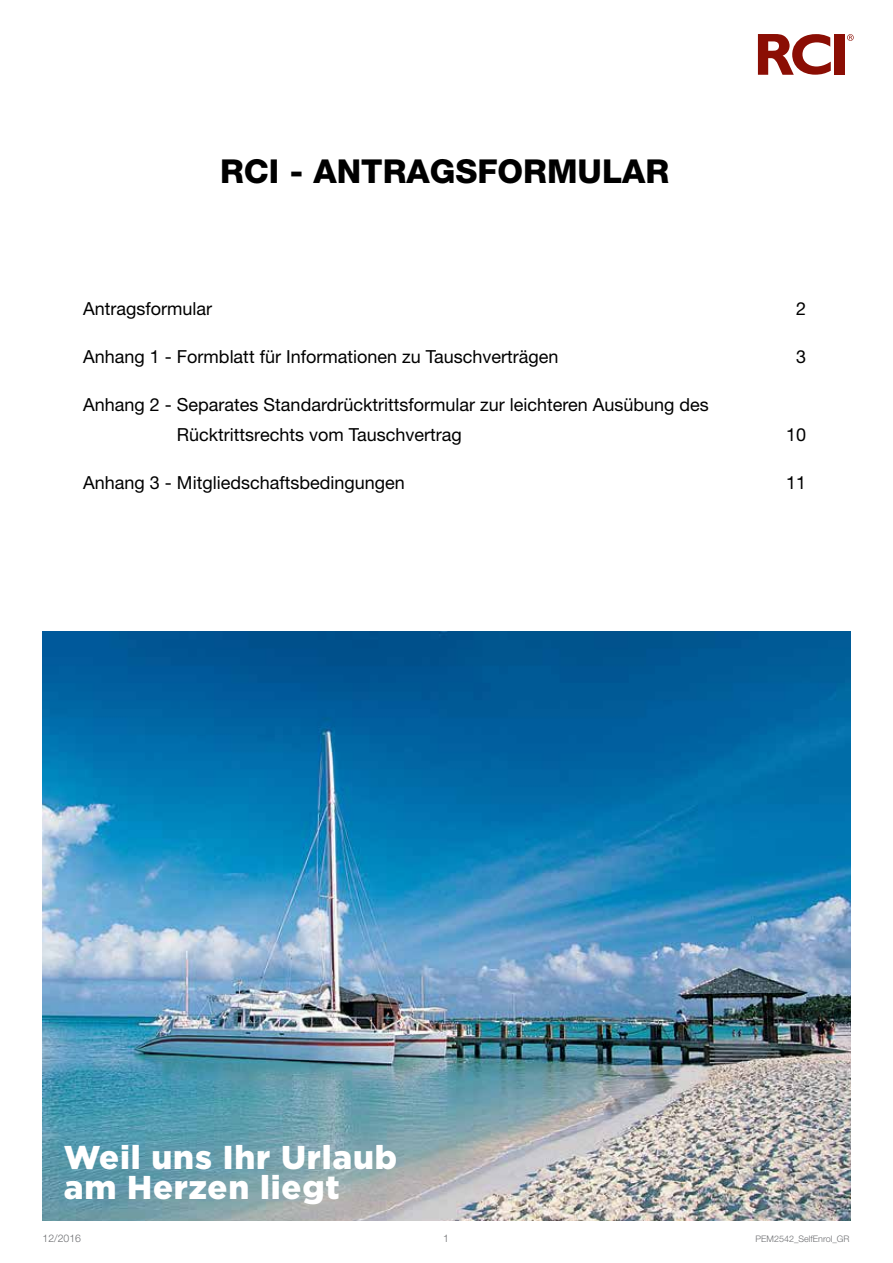
<style>
.page{position:relative;width:893px;height:1263px;background:#fff}
.page>*{position:absolute;margin:0;border:0;box-sizing:border-box;transform-origin:0 0}
.t1{font:900 33px/30px "Gotham";letter-spacing:.025em;color:#fff}
.t2{font:800 33px "Helvetica Neue LT Pro";color:#000}
.t3{font:18px/30px "Helvetica Neue LT Pro";color:#000}
.t4{font:300 10.5px "Helvetica Neue LT Pro";color:#6d6e71}
.t5{font:300 9px "Helvetica Neue LT Pro";color:#6d6e71}
</style>
<div class="page">
<svg style="left:847px;top:34px;width:7px;height:7px"></svg>
<svg style="left:758px;top:34px;width:73px;height:41px"></svg>
<div style="left:835px;top:34px;width:10px;height:41px;background:#8b0e04"></div>
<img style="left:43px;top:631px;width:807px;height:589px">
<h1 class="t2" style="left:220px;top:152px;width:451px">RCI - ANTRAGSFORMULAR</h1>
<p class="t3" style="left:83px;top:293px;width:131px">Antragsformular</p>
<p class="t3" style="left:796px;top:293px;width:12px">2</p>
<p class="t3" style="left:83px;top:341px;width:477px">Anhang 1 - Formblatt für Informationen zu Tauschverträgen</p>
<p class="t3" style="left:796px;top:341px;width:12px">3</p>
<p class="t3" style="left:177px;top:389px;width:533px;text-indent:-94px">Anhang 2 - Separates Standardrücktrittsformular zur leichteren Ausübung des<br>Rücktrittsrechts vom Tauschvertrag</p>
<p class="t3" style="left:786px;top:419px;width:22px">10</p>
<p class="t3" style="left:83px;top:467px;width:323px">Anhang 3 - Mitgliedschaftsbedingungen</p>
<p class="t3" style="left:786px;top:467px;width:22px">11</p>
<h1 class="t1" style="left:64px;top:1142px;width:335px">Weil uns Ihr Urlaub am Herzen liegt</h1>
<p class="t4" style="left:43px;top:1231px;width:40px">12/2016</p>
<p class="t4" style="left:443px;top:1231px;width:7px">1</p>
<p class="t5" style="left:755px;top:1233px;width:96px">PEM2542_SelfEnrol_GR</p>
</div>
